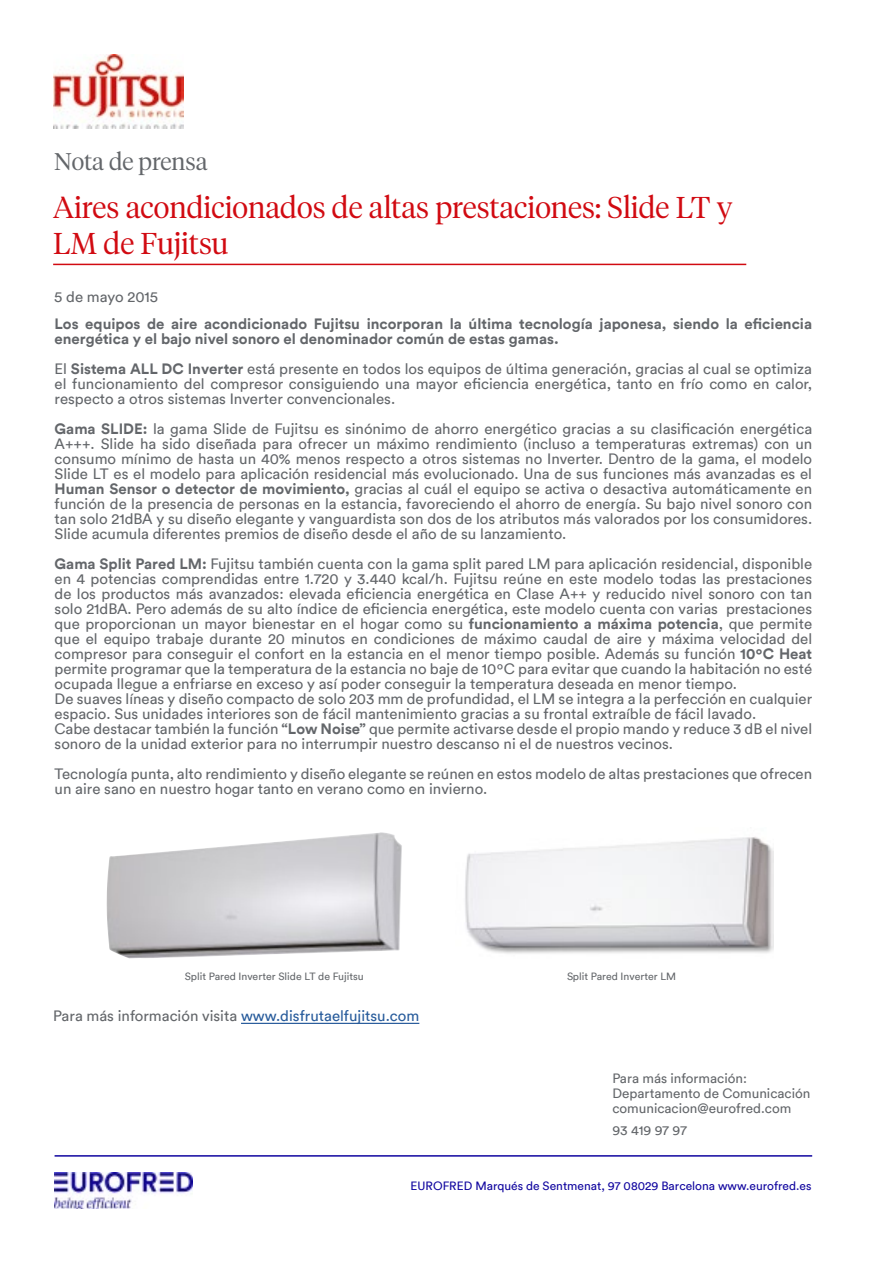
<style>
.page{position:relative;width:893px;height:1263px;background:#fff}
.page>*{position:absolute;margin:0;border:0;box-sizing:border-box;transform-origin:0 0}
.t1{font:300 30px/36px "Tiempos Headline";color:#d10a11}
.t2{font:300 24px "Tiempos Headline";color:#63666a}
.t3{font:15px/15px "Circular Pro TT";color:#63666a;text-align:justify}
.t4{font:700 15px/15px "Circular Pro TT";color:#63666a}
.t5{font:15px "Circular Pro TT";color:#275b9b}
.t6{font:13.5px/15px "Circular Pro TT";color:#63666a}
.t7{font:12px "Circular Pro TT";color:#10059f}
.t8{font:10.5px "Circular Pro TT";color:#63666a}
.s1{font-weight:700}
.s2{color:#63666a}
</style>
<div class="page">
<hr style="left:53px;top:264px;width:693px;height:1px;background:#d10a11">
<hr style="left:55px;top:1155px;width:757px;height:1px;background:#10059f">
<img style="left:54px;top:54px;width:130px;height:75px">
<img style="left:54px;top:1173px;width:139px;height:36px">
<img style="left:107px;top:832px;width:295px;height:126px">
<img style="left:465px;top:837px;width:309px;height:117px">
<hr style="left:241px;top:1023px;width:178px;height:1px;background:#275b9b">
<h2 class="t2" style="left:54px;top:145px;width:155px">Nota de prensa</h2>
<h1 class="t1" style="left:53px;top:188px;width:681px">Aires acondicionados de altas prestaciones: Slide LT y<br>LM de Fujitsu</h1>
<p class="t3" style="left:54px;top:288px;width:105px">5 de mayo 2015</p>
<p class="t4" style="left:55px;top:315px;width:759px">Los equipos de aire acondicionado Fujitsu incorporan la última tecnología japonesa, siendo la eficiencia energética y el bajo nivel sonoro el denominador común de estas gamas.</p>
<p class="t3" style="left:55px;top:360px;width:759px">El <span class="s1">Sistema ALL DC Inverter</span> está presente en todos los equipos de última generación, gracias al cual se optimiza el funcionamiento del compresor consiguiendo una mayor eficiencia energética, tanto en frío como en calor, respecto a otros sistemas Inverter convencionales.</p>
<p class="t3" style="left:55px;top:420px;width:759px"><span class="s1">Gama SLIDE:</span> la gama Slide de Fujitsu es sinónimo de ahorro energético gracias a su clasificación energética A+++. Slide ha sido diseñada para ofrecer un máximo rendimiento (incluso a temperaturas extremas) con un consumo mínimo de hasta un 40% menos respecto a otros sistemas no Inverter. Dentro de la gama, el modelo Slide LT es el modelo para aplicación residencial más evolucionado. Una de sus funciones más avanzadas es el <span class="s1">Human Sensor o detector de movimiento,</span> gracias al cuál el equipo se activa o desactiva automáticamente en función de la presencia de personas en la estancia, favoreciendo el ahorro de energía. Su bajo nivel sonoro con tan solo 21dBA y su diseño elegante y vanguardista son dos de los atributos más valorados por los consumidores.<br>Slide acumula diferentes premios de diseño desde el año de su lanzamiento.</p>
<p class="t3" style="left:55px;top:555px;width:759px;text-align:left"><span class="s1">Gama Split Pared LM:</span> Fujitsu también cuenta con la gama split pared LM para aplicación residencial, disponible en 4 potencias comprendidas entre 1.720 y 3.440 kcal/h. Fujitsu reúne en este modelo todas las prestaciones de los productos más avanzados: elevada eficiencia energética en Clase A++ y reducido nivel sonoro con tan solo 21dBA. Pero además de su alto índice de eficiencia energética, este modelo cuenta con varias prestaciones que proporcionan un mayor bienestar en el hogar como su <span class="s1">funcionamiento a máxima potencia</span>, que permite que el equipo trabaje durante 20 minutos en condiciones de máximo caudal de aire y máxima velocidad del compresor para conseguir el confort en la estancia en el menor tiempo posible. Además su función <span class="s1">10ºC Heat </span>permite programar que la temperatura de la estancia no baje de 10ºC para evitar que cuando la habitación no esté ocupada llegue a enfriarse en exceso y así poder conseguir la temperatura deseada en menor tiempo.<br>De suaves líneas y diseño compacto de solo 203 mm de profundidad, el LM se integra a la perfección en cualquier espacio. Sus unidades interiores son de fácil mantenimiento gracias a su frontal extraíble de fácil lavado.<br>Cabe destacar también la función <span class="s1">“Low Noise”</span> que permite activarse desde el propio mando y reduce 3 dB el nivel sonoro de la unidad exterior para no interrumpir nuestro descanso ni el de nuestros vecinos.</p>
<p class="t3" style="left:55px;top:765px;width:759px">Tecnología punta, alto rendimiento y diseño elegante se reúnen en estos modelo de altas prestaciones que ofrecen un aire sano en nuestro hogar tanto en verano como en invierno.</p>
<p class="t8" style="left:185px;top:969px;width:180px">Split Pared Inverter Slide LT de Fujitsu</p>
<p class="t8" style="left:567px;top:969px;width:111px">Split Pared Inverter LM</p>
<p class="t5" style="left:53px;top:1006px;width:368px"><span class="s2">Para más información visita</span> www.disfrutaelfujitsu.com</p>
<p class="t6" style="left:612px;top:1070px;width:200px">Para más información:<br>Departamento de Comunicación comunicacion@eurofred.com</p>
<p class="t6" style="left:612px;top:1122px;width:76px">93 419 97 97</p>
<p class="t7" style="left:411px;top:1178px;width:402px">EUROFRED Marqués de Sentmenat, 97 08029 Barcelona www.eurofred.es</p>
</div>
